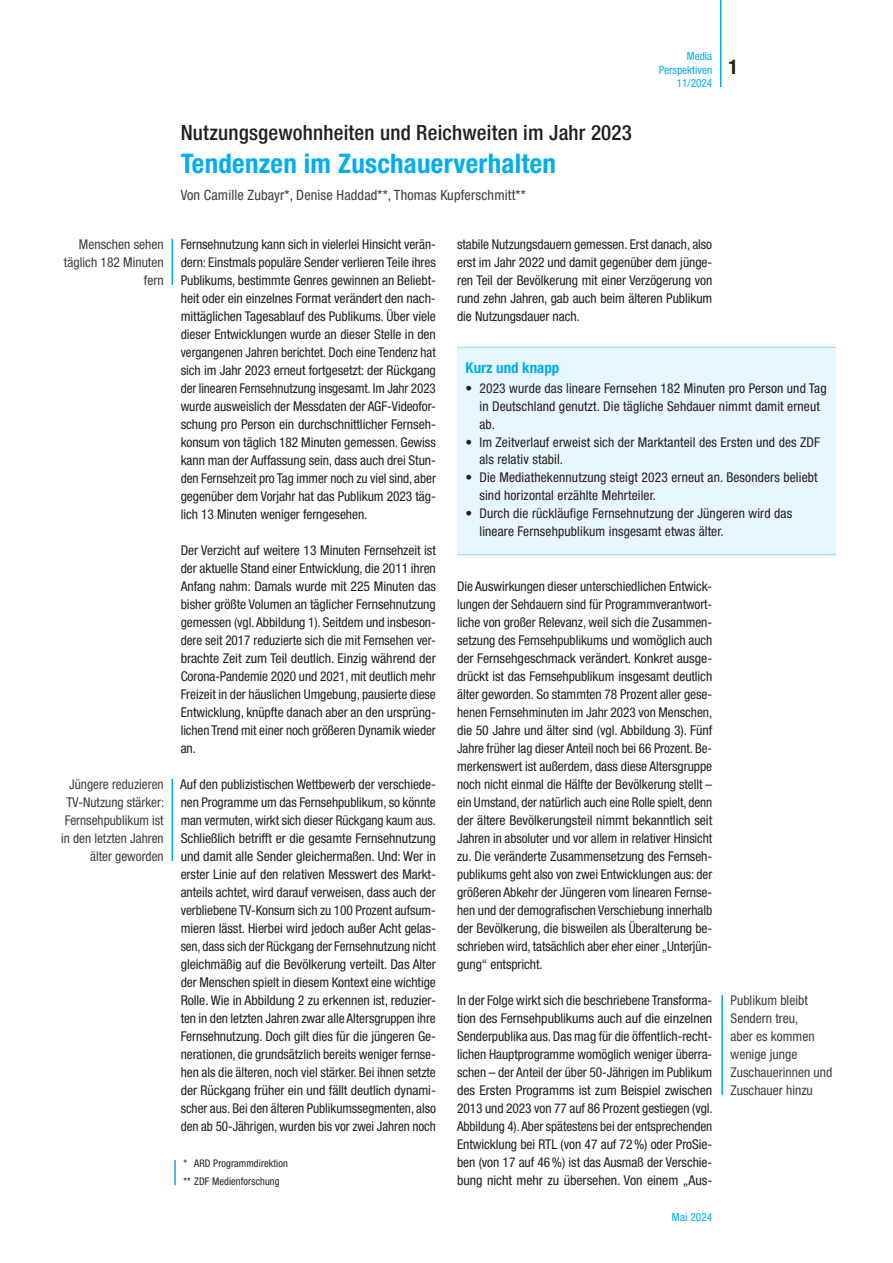
<style>
.page{position:relative;width:893px;height:1263px;background:#fff}
.page>*{position:absolute;margin:0;border:0;box-sizing:border-box;transform-origin:0 0}
.t1{font:700 condensed 27px "Helvetica Neue LT Std";letter-spacing:.01em;color:#00aeef}
.t2{font:500 condensed 21px "Helvetica Neue LT Std";letter-spacing:.01em;color:#231f20}
.t3{font:700 condensed 20.25px "Helvetica Neue LT Std";color:#231f20}
.t4{font:700 condensed 15px "Helvetica Neue LT Std";color:#00aeef}
.t5{font:condensed 14.25px "Helvetica Neue LT Std";letter-spacing:.01em;color:#3e3e3f}
.t6{font:condensed 13.5px/18px "Helvetica Neue LT Std";letter-spacing:.01em;color:#231f20;text-align:justify}
.t7{font:condensed 13.5px/18px "Helvetica Neue LT Std";color:#3e3e3f;text-align:right}
.t8{font:condensed 11.25px/13.5px "Helvetica Neue LT Std";color:#00aeef;text-align:right}
.t9{font:condensed 10.5px/18px "Helvetica Neue LT Std";letter-spacing:.01em;color:#231f20}
</style>
<div class="page">
<hr style="left:720px;top:0;width:1px;height:87px;background:#00aeef">
<div style="left:457px;top:347px;width:379px;height:208px;background:#e8f6fd"></div>
<hr style="left:457px;top:347px;width:379px;height:1px;background:#aae0f9">
<hr style="left:457px;top:554px;width:379px;height:1px;background:#aae0f9">
<hr style="left:171px;top:239px;width:2px;height:46px;background:#00aeef">
<hr style="left:171px;top:779px;width:2px;height:82px;background:#00aeef">
<hr style="left:721px;top:995px;width:2px;height:100px;background:#00aeef">
<hr style="left:174px;top:1160px;width:2px;height:25px;background:#00aeef">
<p class="t7" style="left:64px;top:235px;width:101px">Menschen sehen täglich 182 Minuten fern</p>
<p class="t7" style="left:61px;top:775px;width:105px">Jüngere reduzieren<br>TV-Nutzung stärker:<br>Fernsehpublikum ist in den letzten Jahren älter geworden</p>
<p class="t8" style="left:659px;top:49px;width:55px">Media<br>Perspektiven<br>11/2024</p>
<h3 class="t3" style="left:728px;top:54px;width:11px">1</h3>
<h2 class="t2" style="left:181px;top:120px;width:453px">Nutzungsgewohnheiten und Reichweiten im Jahr 2023</h2>
<h1 class="t1" style="left:181px;top:147px;width:377px">Tendenzen im Zuschauerverhalten</h1>
<p class="t5" style="left:181px;top:186px;width:346px">Von Camille Zubayr*, Denise Haddad**, Thomas Kupferschmitt**</p>
<p class="t6" style="left:181px;top:235px;width:257px">Fernsehnutzung kann sich in vielerlei Hinsicht verän&shy;dern: Einstmals populäre Sender verlieren Teile ihres Publikums, bestimmte Genres gewinnen an Beliebt&shy;heit oder ein einzelnes Format verändert den nach&shy;mittäglichen Tagesablauf des Publikums. Über viele dieser Entwicklungen wurde an dieser Stelle in den vergangenen Jahren berichtet. Doch eine Tendenz hat sich im Jahr 2023 erneut fortgesetzt: der Rückgang der linearen Fernsehnutzung insgesamt. Im Jahr 2023 wurde ausweislich der Messdaten der AGF-Videofor&shy;schung pro Person ein durchschnittlicher Fernseh&shy;konsum von täglich 182 Minuten gemessen. Gewiss kann man der Auffassung sein, dass auch drei Stun&shy;den Fernsehzeit pro Tag immer noch zu viel sind, aber gegenüber dem Vorjahr hat das Publikum 2023 täg&shy;lich 13 Minuten weniger ferngesehen.</p>
<p class="t6" style="left:181px;top:541px;width:257px">Der Verzicht auf weitere 13 Minuten Fernsehzeit ist der aktuelle Stand einer Entwicklung, die 2011 ihren Anfang nahm: Damals wurde mit 225 Minuten das bisher größte Volumen an täglicher Fernsehnutzung gemessen (vgl. Abbildung 1). Seitdem und insbeson&shy;dere seit 2017 reduzierte sich die mit Fernsehen ver&shy;brachte Zeit zum Teil deutlich. Einzig während der Corona-Pandemie 2020 und 2021, mit deutlich mehr Freizeit in der häuslichen Umgebung, pausierte diese Entwicklung, knüpfte danach aber an den ursprüng&shy;lichen Trend mit einer noch größeren Dynamik wieder an.</p>
<p class="t6" style="left:180px;top:775px;width:257px">Auf den publizistischen Wettbewerb der verschiede&shy;nen Programme um das Fernsehpublikum, so könnte man vermuten, wirkt sich dieser Rückgang kaum aus.<br>Schließlich betrifft er die gesamte Fernsehnutzung und damit alle Sender gleichermaßen. Und: Wer in erster Linie auf den relativen Messwert des Markt&shy;anteils achtet, wird darauf verweisen, dass auch der verbliebene TV-Konsum sich zu 100 Prozent aufsum&shy;mieren lässt. Hierbei wird jedoch außer Acht gelas&shy;sen, dass sich der Rückgang der Fernsehnutzung nicht gleichmäßig auf die Bevölkerung verteilt. Das Alter der Menschen spielt in diesem Kontext eine wichtige Rolle. Wie in Abbildung 2 zu erkennen ist, reduzier&shy;ten in den letzten Jahren zwar alle Altersgruppen ihre Fernsehnutzung. Doch gilt dies für die jüngeren Ge&shy;nerationen, die grundsätzlich bereits weniger fernse&shy;hen als die älteren, noch viel stärker. Bei ihnen setzte der Rückgang früher ein und fällt deutlich dynami&shy;scher aus. Bei den älteren Publikumssegmenten, also den ab 50-Jährigen, wurden bis vor zwei Jahren noch</p>
<p class="t6" style="left:457px;top:235px;width:257px">stabile Nutzungsdauern gemessen. Erst danach, also erst im Jahr 2022 und damit gegenüber dem jünge&shy;ren Teil der Bevölkerung mit einer Verzögerung von rund zehn Jahren, gab auch beim älteren Publikum die Nutzungsdauer nach.</p>
<p class="t4" style="left:466px;top:358px;width:95px">Kurz und knapp</p>
<p class="t6" style="left:479px;top:379px;width:349px;text-align:left;text-indent:-14px">• 2023 wurde das lineare Fernsehen 182 Minuten pro Person und Tag in Deutschland genutzt. Die tägliche Sehdauer nimmt damit erneut ab.</p>
<p class="t6" style="left:479px;top:433px;width:342px;text-indent:-14px">• Im Zeitverlauf erweist sich der Marktanteil des Ersten und des ZDF als relativ stabil.</p>
<p class="t6" style="left:479px;top:468px;width:340px;text-indent:-14px">• Die Mediathekennutzung steigt 2023 erneut an. Besonders beliebt sind horizontal erzählte Mehrteiler.</p>
<p class="t6" style="left:479px;top:504px;width:314px;text-indent:-14px">• Durch die rückläufige Fernsehnutzung der Jüngeren wird das lineare Fernsehpublikum insgesamt etwas älter.</p>
<p class="t6" style="left:457px;top:577px;width:257px">Die Auswirkungen dieser unterschiedlichen Entwick&shy;lungen der Sehdauern sind für Programmverantwort&shy;liche von großer Relevanz, weil sich die Zusammen&shy;setzung des Fernsehpublikums und womöglich auch der Fernsehgeschmack verändert. Konkret ausge&shy;drückt ist das Fernsehpublikum insgesamt deutlich älter geworden. So stammten 78 Prozent aller gese&shy;henen Fernsehminuten im Jahr 2023 von Menschen, die 50 Jahre und älter sind (vgl. Abbildung 3). Fünf Jahre früher lag dieser Anteil noch bei 66 Prozent. Be&shy;merkenswert ist außerdem, dass diese Altersgruppe noch nicht einmal die Hälfte der Bevölkerung stellt – ein Umstand, der natürlich auch eine Rolle spielt, denn der ältere Bevölkerungsteil nimmt bekanntlich seit Jahren in absoluter und vor allem in relativer Hinsicht zu. Die veränderte Zusammensetzung des Fernseh&shy;publikums geht also von zwei Entwicklungen aus: der größeren Abkehr der Jüngeren vom linearen Fernse&shy;hen und der demografischen Verschiebung innerhalb der Bevölkerung, die bisweilen als Überalterung be&shy;schrieben wird, tatsächlich aber eher einer „Unterjün&shy;gung“ entspricht.</p>
<p class="t6" style="left:457px;top:991px;width:257px">In der Folge wirkt sich die beschriebene Transforma&shy;tion des Fernsehpublikums auch auf die einzelnen Senderpublika aus. Das mag für die öffentlich-recht&shy;lichen Hauptprogramme womöglich weniger überra&shy;schen – der Anteil der über 50-Jährigen im Publikum des Ersten Programms ist zum Beispiel zwischen 2013 und 2023 von 77 auf 86 Prozent gestiegen (vgl.<br>Abbildung 4). Aber spätestens bei der entsprechenden Entwicklung bei RTL (von 47 auf 72%) oder ProSie&shy;ben (von 17 auf 46%) ist das Ausmaß der Verschie&shy;bung nicht mehr zu übersehen. Von einem „Aus-</p>
<p class="t7" style="left:731px;top:991px;width:103px;text-align:left">Publikum bleibt<br>Sendern treu,<br>aber es kommen wenige junge<br>Zuschauerinnen und<br>Zuschauer hinzu</p>
<p class="t9" style="left:184px;top:1154px;width:106px">* ARD Programmdirektion ** ZDF Medienforschung</p>
<p class="t8" style="left:672px;top:1210px;width:42px">Mai 2024</p>
</div>
